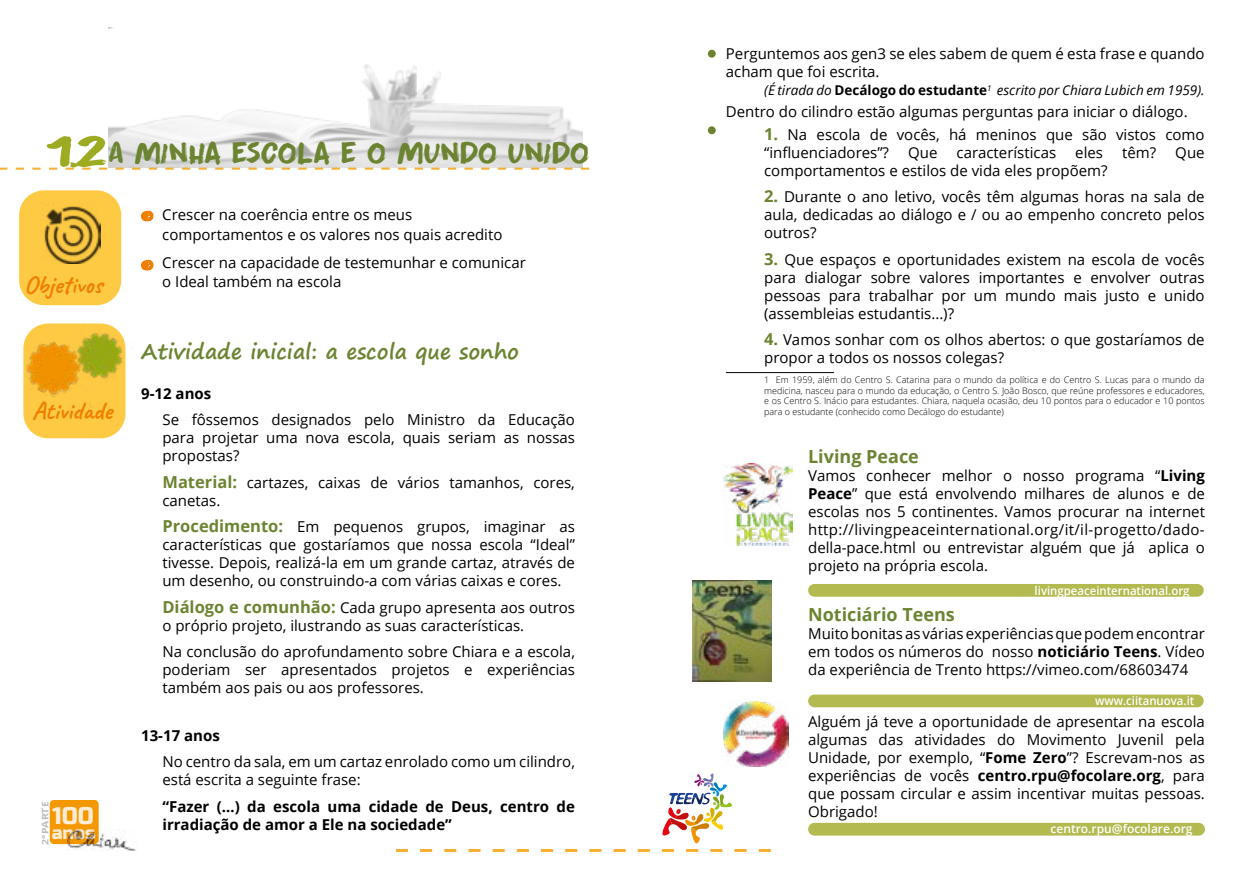
<style>
.page{position:relative;width:1259px;height:893px;background:#fff}
.page>*{position:absolute;margin:0;border:0;box-sizing:border-box;transform-origin:0 0}
.t1{font:44.7px "Apex Brush DEMO";color:#9dab22;scale:1.55 1}
.t2{font:31.05px "Apex Brush DEMO";color:#6c8431}
.t3{font:700 25.5px "Caveat";color:#f07f00}
.t4{font:24px "Russo One";color:#feecd4}
.t5{font:700 21px "Segoe Print";color:#6c8431}
.t6{font:700 18px "Open Sans";color:#6c8431}
.t7{font:18px "Russo One";color:#feecd4}
.t8{font:15px/18px "Open Sans";color:#000}
.t9{font:700 15px/18px "Open Sans";color:#000}
.t10{font:italic 13.5px "Open Sans";color:#000}
.t11{font:600 12px "Open Sans";color:#fff;scale:.95 1}
.t12{font:600 12px "Open Sans";color:#fff}
.t13{font:300 9px/10.5px "Open Sans";color:#000;text-align:justify}
.t14{font:700 8.85px "Open Sans";color:#bcbcbc;scale:1.18 1}
.s1{font-weight:700;font-style:normal}
.s2{font-weight:700;font-size:16.5px;color:#6c8431}
.s3{font-weight:700}
</style>
<div class="page">
<div style="left:50px;top:800px;width:49px;height:44px;background:#f49800;border-radius:4px"></div>
<img style="left:67px;top:830px;width:69px;height:20px">
<img style="left:108px;top:28px;width:475px;height:140px">
<svg style="left:0;top:168px;width:589px;height:2px"></svg>
<div style="left:19px;top:190px;width:102px;height:115px;background:#feca44;border-radius:25px"></div>
<img style="left:44px;top:206px;width:56px;height:57px">
<svg style="left:141px;top:260px;width:12px;height:10px"></svg>
<svg style="left:141px;top:211px;width:12px;height:10px"></svg>
<hr style="left:726px;top:372px;width:108px;height:1px;background:#000">
<div style="left:23px;top:323px;width:102px;height:115px;background:#feca44;border-radius:25px"></div>
<img style="left:23px;top:323px;width:103px;height:92px">
<img style="left:723px;top:463px;width:69px;height:82px">
<div style="left:808px;top:584px;width:395px;height:13px;background:#b3ba50;border-radius:6px"></div>
<div style="left:708px;top:50px;width:8px;height:8px;background:#6c8431;border-radius:50%"></div>
<div style="left:708px;top:126px;width:8px;height:8px;background:#6c8431;border-radius:50%"></div>
<div style="left:808px;top:694px;width:395px;height:13px;background:#b3ba50;border-radius:6px"></div>
<img style="left:723px;top:702px;width:65px;height:65px">
<svg style="left:396px;top:773px;width:375px;height:79px"></svg>
<div style="left:808px;top:823px;width:397px;height:13px;background:#b3ba50;border-radius:6px"></div>
<img style="left:692px;top:581px;width:79px;height:100px">
<p class="t8" style="left:726px;top:44px;width:480px">Perguntemos aos gen3 se eles sabem de quem é esta frase e quando acham que foi escrita.</p>
<p class="t10" style="left:764px;top:81px;width:442px">(É tirada do <span class="s1">Decálogo do estudante</span><sup>1</sup> escrito por Chiara Lubich em 1959).</p>
<p class="t8" style="left:726px;top:103px;width:463px">Dentro do cilindro estão algumas perguntas para iniciar o diálogo.</p>
<p class="t8" style="left:764px;top:125px;width:442px"><span class="s2">1.</span> Na escola de vocês, há meninos que são vistos como “influenciadores”?</p>
<h1 class="t1" style="left:46px;top:124px;width:42px">1.2</h1>
<h2 class="t2" style="left:108px;top:134px;width:482px">A MINHA ESCOLA E O MUNDO UNIDO</h2>
<p class="t8" style="left:908px;top:143px;width:31px">Que</p>
<p class="t8" style="left:956px;top:143px;width:101px">características</p>
<p class="t8" style="left:1075px;top:143px;width:29px">eles</p>
<p class="t8" style="left:1122px;top:143px;width:36px">têm?</p>
<p class="t8" style="left:1175px;top:143px;width:31px">Que</p>
<p class="t8" style="left:764px;top:161px;width:345px">comportamentos e estilos de vida eles propõem?</p>
<p class="t8" style="left:764px;top:187px;width:442px;text-align:justify"><span class="s2">2.</span> Durante o ano letivo, vocês têm algumas horas na sala de aula, dedicadas ao diálogo e / ou ao empenho concreto pelos outros?</p>
<p class="t8" style="left:764px;top:250px;width:442px;text-align:justify"><span class="s2">3.</span> Que espaços e oportunidades existem na escola de vocês para dialogar sobre valores importantes e envolver outras pessoas para trabalhar por um mundo mais justo e unido (assembleias estudantis...)?</p>
<p class="t8" style="left:764px;top:330px;width:442px"><span class="s2">4.</span> Vamos sonhar com os olhos abertos: o que gostaríamos de propor a todos os nossos colegas?</p>
<p class="t13" style="left:764px;top:374px;width:442px">1 Em 1959, além do Centro S. Catarina para o mundo da política e do Centro S. Lucas para o mundo da medicina, nasceu para o mundo da educação, o Centro S. João Bosco, que reúne professores e educadores, e os Centro S. Inácio para estudantes. Chiara, naquela ocasião, deu 10 pontos para o educador e 10 pontos</p>
<p class="t8" style="left:162px;top:204px;width:342px;line-height:19.5px">Crescer na coerência entre os meus comportamentos e os valores nos quais acredito</p>
<p class="t8" style="left:162px;top:252px;width:365px;line-height:19.5px">Crescer na capacidade de testemunhar e comunicar o Ideal também na escola</p>
<h3 class="t3" style="left:24px;top:269px;width:80px">Objetivos</h3>
<h3 class="t5" style="left:141px;top:332px;width:379px">Atividade inicial: a escola que sonho</h3>
<p class="t9" style="left:141px;top:384px;width:72px">9-12 anos</p>
<p class="t8" style="left:162px;top:411px;width:414px;text-align:justify">Se fôssemos designados pelo Ministro da Educação para projetar uma nova escola, quais seriam as nossas propostas?</p>
<p class="t8" style="left:162px;top:473px;width:414px"><span class="s2">Material:</span> cartazes, caixas de vários tamanhos, cores, canetas.</p>
<p class="t8" style="left:162px;top:518px;width:414px;text-align:justify"><span class="s2">Procedimento:</span> Em pequenos grupos, imaginar as características que gostaríamos que nossa escola “Ideal” tivesse. Depois, realizá-la em um grande cartaz, através de um desenho, ou construindo-a com várias caixas e cores.</p>
<p class="t8" style="left:162px;top:598px;width:414px"><span class="s2">Diálogo e comunhão:</span> Cada grupo apresenta aos outros o próprio projeto, ilustrando as suas características.</p>
<p class="t8" style="left:162px;top:643px;width:414px;text-align:justify">Na conclusão do aprofundamento sobre Chiara e a escola, poderiam ser apresentados projetos e experiências também aos pais ou aos professores.</p>
<p class="t9" style="left:141px;top:726px;width:80px">13-17 anos</p>
<p class="t8" style="left:162px;top:752px;width:414px">No centro da sala, em um cartaz enrolado como um cilindro, está escrita a seguinte frase:</p>
<p class="t9" style="left:162px;top:797px;width:414px">“Fazer (…) da escola uma cidade de Deus, centro de irradiação de amor a Ele na sociedade”</p>
<h3 class="t3" style="left:32px;top:394px;width:81px">Atividade</h3>
<p class="t13" style="left:764px;top:406px;width:241px">para o estudante (conhecido como Decálogo do estudante)</p>
<p class="t6" style="left:808px;top:444px;width:112px">Living Peace</p>
<p class="t8" style="left:808px;top:466px;width:398px;text-align:justify">Vamos conhecer melhor o nosso programa “<span class="s3">Living Peace</span>” que está envolvendo milhares de alunos e de escolas nos 5 continentes. Vamos procurar na internet http://livingpeaceinternational.org/it/il-progetto/dado&shy;della-pace.html ou entrevistar alguém que já aplica o projeto na própria escola.</p>
<p class="t6" style="left:808px;top:601px;width:148px">Noticiário Teens</p>
<p class="t8" style="left:808px;top:624px;width:398px;text-align:justify">Muito bonitas as várias experiências que podem encontrar em todos os números do nosso <span class="s3">noticiário Teens</span>. Vídeo da experiência de Trento https://vimeo.com/68603474</p>
<p class="t11" style="left:1034px;top:583px;width:165px">livingpeaceinternational.org</p>
<p class="t11" style="left:1095px;top:692px;width:106px">www.ciitanuova.it</p>
<p class="t8" style="left:808px;top:712px;width:398px;text-align:justify">Alguém já teve a oportunidade de apresentar na escola algumas das atividades do Movimento Juvenil pela Unidade, por exemplo, “<span class="s3">Fome Zero</span>”? Escrevam-nos as experiências de vocês <span class="s3">centro.rpu@focolare.org</span>, para que possam circular e assim incentivar muitas pessoas.<br>Obrigado!</p>
<p class="t14" style="left:39px;top:845px;width:38px;rotate:-90deg">2°PARTE</p>
<h3 class="t4" style="left:52px;top:802px;width:43px">100</h3>
<p class="t7" style="left:52px;top:823px;width:45px">anos</p>
<p class="t12" style="left:1050px;top:820px;width:143px">centro.rpu@focolare.org</p>
</div>
